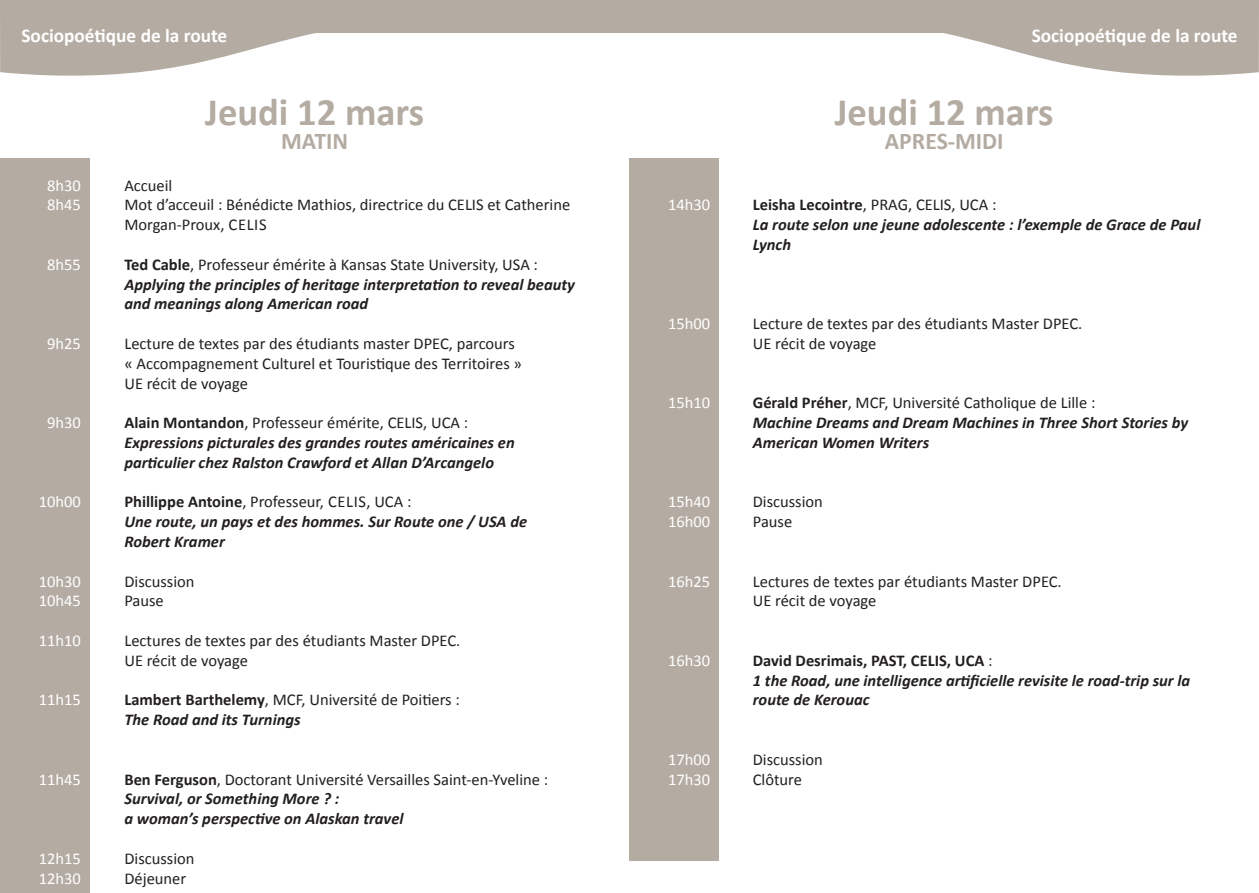
<style>
.page{position:relative;width:1259px;height:893px;background:#fff}
.page>*{position:absolute;margin:0;border:0;box-sizing:border-box;transform-origin:0 0}
.t1{font:700 39px "Calibri";color:#b4aca2}
.t2{font:700 24px "Calibri";color:#b4aca2}
.t3{font:700 19.5px "Calibri";color:#fff}
.t4{font:16.5px/19.8px "Calibri";color:#231f20}
.t5{font:italic 700 16.5px/19.8px "Calibri";color:#231f20}
.t6{font:16.5px "Calibri";color:#fff}
.t7{font:700 16.5px "Calibri";color:#231f20}
.s1{font-style:normal}
.s2{font-weight:400;font-style:normal}
.s3{font-weight:700}
.s4{font-weight:700;font-style:italic}
.s5{font-weight:400}
</style>
<div class="page">
<div style="left:0;top:158px;width:89px;height:735px;background:#b4aca2"></div>
<svg style="left:0;top:1px;width:629px;height:75px;fill:#b4aca2"></svg>
<div style="left:249px;top:0;width:761px;height:32px;background:#b4aca2"></div>
<div style="left:629px;top:158px;width:90px;height:703px;background:#b4aca2"></div>
<svg style="left:629px;top:1px;width:630px;height:75px;fill:#b4aca2"></svg>
<hr style="left:0;top:0;width:1259px;height:1px;background:#b4aca2">
<p class="t3" style="left:21px;top:23px;width:207px">Sociopoétique de la route</p>
<p class="t6" style="left:47px;top:175px;width:35px">8h30</p>
<p class="t6" style="left:47px;top:194px;width:35px">8h45</p>
<p class="t6" style="left:47px;top:254px;width:35px">8h55</p>
<p class="t6" style="left:47px;top:333px;width:35px">9h25</p>
<p class="t6" style="left:47px;top:412px;width:35px">9h30</p>
<p class="t6" style="left:39px;top:491px;width:44px">10h00</p>
<p class="t6" style="left:39px;top:571px;width:44px">10h30</p>
<p class="t6" style="left:39px;top:590px;width:44px">10h45</p>
<p class="t6" style="left:39px;top:630px;width:44px">11h10</p>
<p class="t6" style="left:39px;top:689px;width:44px">11h15</p>
<p class="t6" style="left:39px;top:769px;width:44px">11h45</p>
<p class="t6" style="left:39px;top:848px;width:44px">12h15</p>
<p class="t6" style="left:39px;top:868px;width:44px">12h30</p>
<p class="t1" style="left:205px;top:87px;width:220px">Jeudi 12 mars</p>
<p class="t2" style="left:281px;top:125px;width:69px">MATIN</p>
<p class="t4" style="left:124px;top:175px;width:49px">Accueil</p>
<p class="t4" style="left:124px;top:195px;width:447px">Mot d’acceuil : Bénédicte Mathios, directrice du CELIS et Catherine<br>Morgan-Proux, CELIS</p>
<p class="t5" style="left:124px;top:254px;width:452px"><span class="s1">Ted Cable</span><span class="s2">, Professeur émérite à Kansas State University, USA :<br></span>Applying the principles of heritage interpretation to reveal beauty and meanings along American road</p>
<p class="t4" style="left:124px;top:334px;width:392px">Lecture de textes par des étudiants master DPEC, parcours</p>
<p class="t4" style="left:124px;top:353px;width:399px">« Accompagnement Culturel et Touristique des Territoires »</p>
<p class="t4" style="left:124px;top:373px;width:125px">UE récit de voyage</p>
<p class="t4" style="left:124px;top:413px;width:345px"><span class="s3">Alain Montandon</span>, Professeur émérite, CELIS, UCA :</p>
<p class="t5" style="left:124px;top:433px;width:392px">Expressions picturales des grandes routes américaines en particulier chez Ralston Crawford et Allan D’Arcangelo</p>
<p class="t4" style="left:124px;top:492px;width:288px"><span class="s3">Phillippe Antoine</span>, Professeur, CELIS, UCA :</p>
<p class="t5" style="left:124px;top:512px;width:404px">Une route, un pays et des hommes. Sur Route one / USA de<br>Robert Kramer</p>
<p class="t4" style="left:124px;top:571px;width:72px">Discussion</p>
<p class="t4" style="left:124px;top:591px;width:41px">Pause</p>
<p class="t4" style="left:124px;top:631px;width:337px">Lectures de textes par des étudiants Master DPEC.</p>
<p class="t4" style="left:124px;top:650px;width:125px">UE récit de voyage</p>
<p class="t4" style="left:124px;top:690px;width:337px"><span class="s3">Lambert Barthelemy</span>, MCF, Université de Poitiers :</p>
<p class="t5" style="left:124px;top:710px;width:178px">The Road and its Turnings</p>
<p class="t4" style="left:124px;top:769px;width:425px"><span class="s3">Ben Ferguson</span>, Doctorant Université Versailles Saint-en-Yveline :<br><span class="s4">Survival, or Something More ? :</span></p>
<p class="t5" style="left:124px;top:809px;width:280px">a woman’s perspective on Alaskan travel</p>
<p class="t4" style="left:124px;top:848px;width:72px">Discussion</p>
<p class="t4" style="left:124px;top:868px;width:63px">Déjeuner</p>
<p class="t3" style="left:1031px;top:23px;width:207px">Sociopoétique de la route</p>
<p class="t1" style="left:835px;top:87px;width:220px">Jeudi 12 mars</p>
<p class="t2" style="left:885px;top:125px;width:120px">APRES-MIDI</p>
<p class="t6" style="left:668px;top:194px;width:44px">14h30</p>
<p class="t4" style="left:753px;top:195px;width:245px"><span class="s3">Leisha Lecointre</span>, PRAG, CELIS, UCA :</p>
<p class="t5" style="left:753px;top:215px;width:449px">La route selon une jeune adolescente : l’exemple de Grace de Paul<br>Lynch</p>
<p class="t6" style="left:668px;top:313px;width:44px">15h00</p>
<p class="t4" style="left:753px;top:314px;width:331px">Lecture de textes par des étudiants Master DPEC.</p>
<p class="t4" style="left:753px;top:334px;width:125px">UE récit de voyage</p>
<p class="t6" style="left:668px;top:392px;width:44px">15h10</p>
<p class="t4" style="left:753px;top:393px;width:344px"><span class="s3">Gérald Préher</span>, MCF, Université Catholique de Lille :</p>
<p class="t5" style="left:753px;top:413px;width:437px">Machine Dreams and Dream Machines in Three Short Stories by<br>American Women Writers</p>
<p class="t6" style="left:668px;top:491px;width:44px">15h40</p>
<p class="t6" style="left:668px;top:511px;width:44px">16h00</p>
<p class="t4" style="left:753px;top:492px;width:72px">Discussion</p>
<p class="t4" style="left:753px;top:512px;width:41px">Pause</p>
<p class="t6" style="left:668px;top:571px;width:44px">16h25</p>
<p class="t4" style="left:753px;top:571px;width:310px">Lectures de textes par étudiants Master DPEC.</p>
<p class="t4" style="left:753px;top:591px;width:125px">UE récit de voyage</p>
<p class="t6" style="left:668px;top:650px;width:44px">16h30</p>
<p class="t7" style="left:753px;top:650px;width:241px">David Desrimais, PAST, CELIS, UCA <span class="s5">:</span></p>
<p class="t5" style="left:753px;top:670px;width:439px">1 the Road, une intelligence artificielle revisite le road-trip sur la route de Kerouac</p>
<p class="t6" style="left:668px;top:749px;width:44px">17h00</p>
<p class="t6" style="left:668px;top:769px;width:44px">17h30</p>
<p class="t4" style="left:753px;top:749px;width:72px">Discussion</p>
<p class="t4" style="left:753px;top:769px;width:51px">Clôture</p>
</div>
